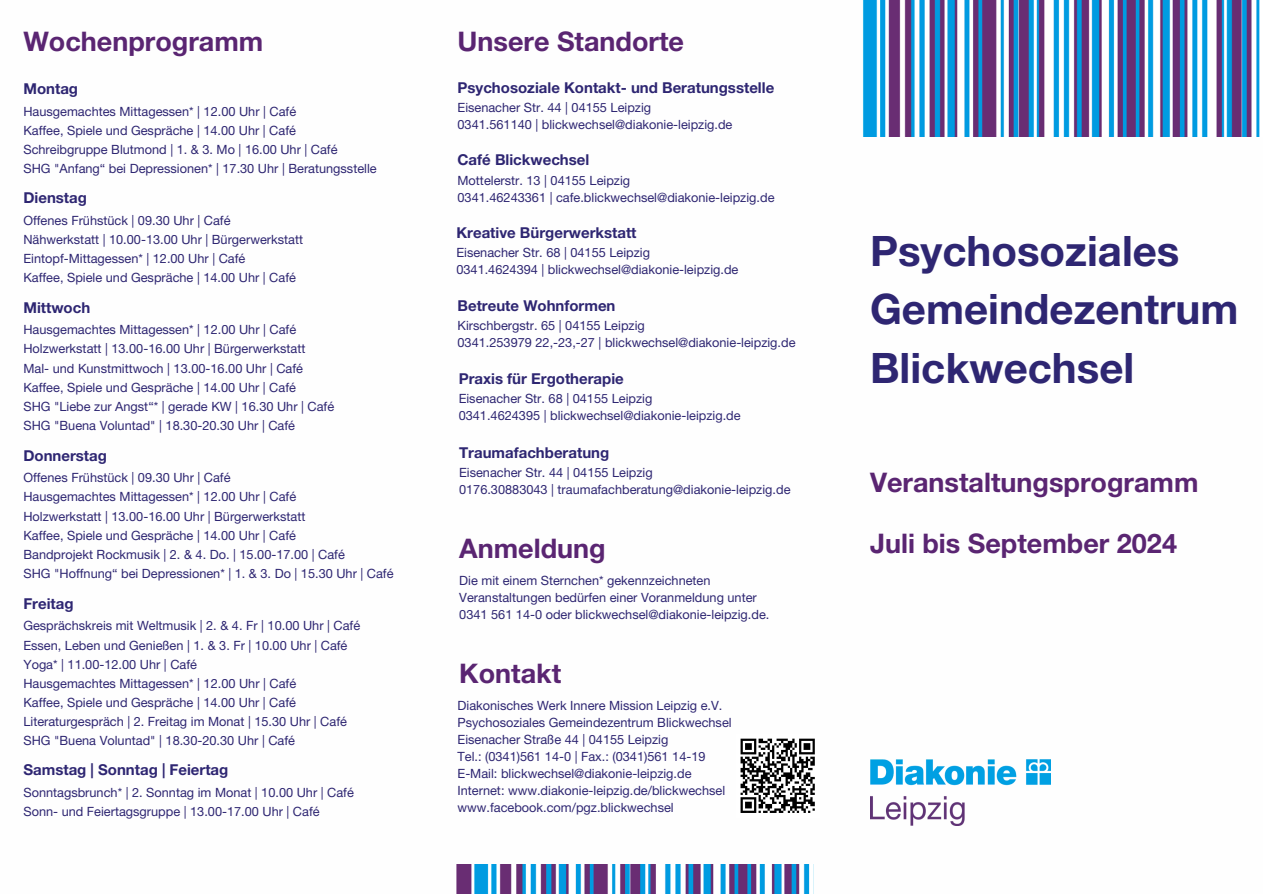
<style>
.page{position:relative;width:1263px;height:894px;background:#fff}
.page>*{position:absolute;margin:0;border:0;box-sizing:border-box;transform-origin:0 0}
.t1{font:700 42px/58.5px "Helvetica Neue LT Std";color:#2e2672}
.t2{font:700 27px "Helvetica Neue LT Std";color:#5a2572}
.t3{font:700 15px "Helvetica Neue LT Std";color:#2e2672}
.t4{font:12.75px/17px "Helvetica Neue LT Std";color:#2e2672}
</style>
<div class="page">
<img style="left:870px;top:759px;width:180px;height:66px">
<img style="left:863px;top:0;width:397px;height:136px">
<svg style="left:740px;top:738px;width:75px;height:75px"></svg>
<img style="left:456px;top:864px;width:354px;height:29px">
<h2 class="t2" style="left:23px;top:31px;width:241px">Wochenprogramm</h2>
<p class="t3" style="left:23px;top:84px;width:56px">Montag</p>
<p class="t4" style="left:23px;top:104px;width:274px">Hausgemachtes Mittagessen* | 12.00 Uhr | Café</p>
<p class="t4" style="left:23px;top:123px;width:274px">Kaffee, Spiele und Gespräche | 14.00 Uhr | Café</p>
<p class="t4" style="left:23px;top:143px;width:316px">Schreibgruppe Blutmond | 1. &amp; 3. Mo | 16.00 Uhr | Café</p>
<p class="t4" style="left:23px;top:162px;width:355px">SHG "Anfang“ bei Depressionen* | 17.30 Uhr | Beratungsstelle</p>
<p class="t3" style="left:23px;top:193px;width:65px">Dienstag</p>
<h3 class="t4" style="left:23px;top:213px;width:209px">Offenes Frühstück | 09.30 Uhr | Café</h3>
<p class="t4" style="left:23px;top:233px;width:281px">Nähwerkstatt | 10.00-13.00 Uhr | Bürgerwerkstatt</p>
<p class="t4" style="left:23px;top:252px;width:223px">Eintopf-Mittagessen* | 12.00 Uhr | Café</p>
<p class="t4" style="left:23px;top:271px;width:274px">Kaffee, Spiele und Gespräche | 14.00 Uhr | Café</p>
<p class="t3" style="left:23px;top:302px;width:68px">Mittwoch</p>
<p class="t4" style="left:23px;top:323px;width:274px">Hausgemachtes Mittagessen* | 12.00 Uhr | Café</p>
<p class="t4" style="left:23px;top:342px;width:283px">Holzwerkstatt | 13.00-16.00 Uhr | Bürgerwerkstatt</p>
<h3 class="t4" style="left:23px;top:361px;width:281px">Mal- und Kunstmittwoch | 13.00-16.00 Uhr | Café</h3>
<p class="t4" style="left:23px;top:380px;width:274px">Kaffee, Spiele und Gespräche | 14.00 Uhr | Café</p>
<p class="t4" style="left:23px;top:399px;width:312px">SHG "Liebe zur Angst“* | gerade KW | 16.30 Uhr | Café</p>
<p class="t4" style="left:23px;top:418px;width:273px">SHG "Buena Voluntad" | 18.30-20.30 Uhr | Café</p>
<p class="t3" style="left:23px;top:450px;width:85px">Donnerstag</p>
<p class="t4" style="left:23px;top:471px;width:209px">Offenes Frühstück | 09.30 Uhr | Café</p>
<p class="t4" style="left:23px;top:490px;width:274px">Hausgemachtes Mittagessen* | 12.00 Uhr | Café</p>
<p class="t4" style="left:23px;top:509px;width:283px">Holzwerkstatt | 13.00-16.00 Uhr | Bürgerwerkstatt</p>
<h3 class="t4" style="left:23px;top:528px;width:274px">Kaffee, Spiele und Gespräche | 14.00 Uhr | Café</h3>
<p class="t4" style="left:23px;top:547px;width:323px">Bandprojekt Rockmusik | 2. &amp; 4. Do. | 15.00-17.00 | Café</p>
<p class="t4" style="left:23px;top:566px;width:372px">SHG "Hoffnung“ bei Depressionen* | 1. &amp; 3. Do | 15.30 Uhr | Café</p>
<h2 class="t3" style="left:23px;top:598px;width:52px">Freitag</h2>
<p class="t4" style="left:23px;top:619px;width:338px">Gesprächskreis mit Weltmusik | 2. &amp; 4. Fr | 10.00 Uhr | Café</p>
<p class="t4" style="left:23px;top:638px;width:326px">Essen, Leben und Genießen | 1. &amp; 3. Fr | 10.00 Uhr | Café</p>
<p class="t4" style="left:23px;top:657px;width:175px">Yoga* | 11.00-12.00 Uhr | Café</p>
<p class="t4" style="left:23px;top:676px;width:274px">Hausgemachtes Mittagessen* | 12.00 Uhr | Café</p>
<p class="t4" style="left:23px;top:695px;width:274px">Kaffee, Spiele und Gespräche | 14.00 Uhr | Café</p>
<p class="t4" style="left:23px;top:714px;width:325px">Literaturgespräch | 2. Freitag im Monat | 15.30 Uhr | Café</p>
<p class="t4" style="left:23px;top:733px;width:273px">SHG "Buena Voluntad" | 18.30-20.30 Uhr | Café</p>
<p class="t3" style="left:23px;top:764px;width:206px">Samstag | Sonntag | Feiertag</p>
<p class="t4" style="left:23px;top:785px;width:332px">Sonntagsbrunch* | 2. Sonntag im Monat | 10.00 Uhr | Café</p>
<p class="t4" style="left:23px;top:804px;width:298px">Sonn- und Feiertagsgruppe | 13.00-17.00 Uhr | Café</p>
<p class="t2" style="left:458px;top:31px;width:228px">Unsere Standorte</p>
<h3 class="t3" style="left:458px;top:82px;width:318px">Psychosoziale Kontakt- und Beratungsstelle</h3>
<p class="t4" style="left:458px;top:100px;width:195px">Eisenacher Str. 44 | 04155 Leipzig</p>
<p class="t4" style="left:458px;top:117px;width:276px">0341.561140 | blickwechsel@diakonie-leipzig.de</p>
<p class="t3" style="left:458px;top:155px;width:133px">Café Blickwechsel</p>
<p class="t4" style="left:458px;top:173px;width:174px">Mottelerstr. 13 | 04155 Leipzig</p>
<p class="t4" style="left:458px;top:190px;width:318px">0341.46243361 | cafe.blickwechsel@diakonie-leipzig.de</p>
<p class="t3" style="left:456px;top:227px;width:182px">Kreative Bürgerwerkstatt</p>
<p class="t4" style="left:456px;top:246px;width:195px">Eisenacher Str. 68 | 04155 Leipzig</p>
<p class="t4" style="left:456px;top:263px;width:284px">0341.4624394 | blickwechsel@diakonie-leipzig.de</p>
<p class="t3" style="left:458px;top:300px;width:159px">Betreute Wohnformen</p>
<p class="t4" style="left:458px;top:319px;width:189px">Kirschbergstr. 65 | 04155 Leipzig</p>
<p class="t4" style="left:458px;top:336px;width:340px">0341.253979 22,-23,-27 | blickwechsel@diakonie-leipzig.de</p>
<p class="t3" style="left:459px;top:373px;width:167px">Praxis für Ergotherapie</p>
<h2 class="t4" style="left:459px;top:392px;width:195px">Eisenacher Str. 68 | 04155 Leipzig</h2>
<p class="t4" style="left:459px;top:409px;width:284px">0341.4624395 | blickwechsel@diakonie-leipzig.de</p>
<p class="t3" style="left:459px;top:447px;width:152px">Traumafachberatung</p>
<h1 class="t4" style="left:459px;top:465px;width:195px">Eisenacher Str. 44 | 04155 Leipzig</h1>
<h2 class="t4" style="left:459px;top:482px;width:333px">0176.30883043 | traumafachberatung@diakonie-leipzig.de</h2>
<p class="t2" style="left:459px;top:538px;width:148px">Anmeldung</p>
<h2 class="t4" style="left:459px;top:573px;width:299px">Die mit einem Sternchen* gekennzeichneten<br>Veranstaltungen bedürfen einer Voranmeldung unter</h2>
<p class="t4" style="left:459px;top:607px;width:312px">0341 561 14-0 oder blickwechsel@diakonie-leipzig.de.</p>
<p class="t2" style="left:459px;top:663px;width:104px">Kontakt</p>
<p class="t4" style="left:458px;top:699px;width:266px">Diakonisches Werk Innere Mission Leipzig e.V.</p>
<h3 class="t4" style="left:458px;top:716px;width:276px">Psychosoziales Gemeindezentrum Blickwechsel</h3>
<p class="t4" style="left:458px;top:733px;width:212px">Eisenacher Straße 44 | 04155 Leipzig</p>
<p class="t4" style="left:458px;top:750px;width:250px">Tel.: (0341)561 14-0 | Fax.: (0341)561 14-19</p>
<p class="t4" style="left:458px;top:767px;width:236px">E-Mail: blickwechsel@diakonie-leipzig.de</p>
<p class="t4" style="left:458px;top:784px;width:269px">Internet: www.diakonie-leipzig.de/blickwechsel</p>
<h3 class="t4" style="left:458px;top:801px;width:218px">www.facebook.com/pgz.blickwechsel</h3>
<p class="t1" style="left:870px;top:227px;width:370px">Psychosoziales<br>Gemeindezentrum<br>Blickwechsel</p>
<p class="t2" style="left:870px;top:472px;width:330px">Veranstaltungsprogramm</p>
<p class="t2" style="left:870px;top:533px;width:308px">Juli bis September 2024</p>
</div>
